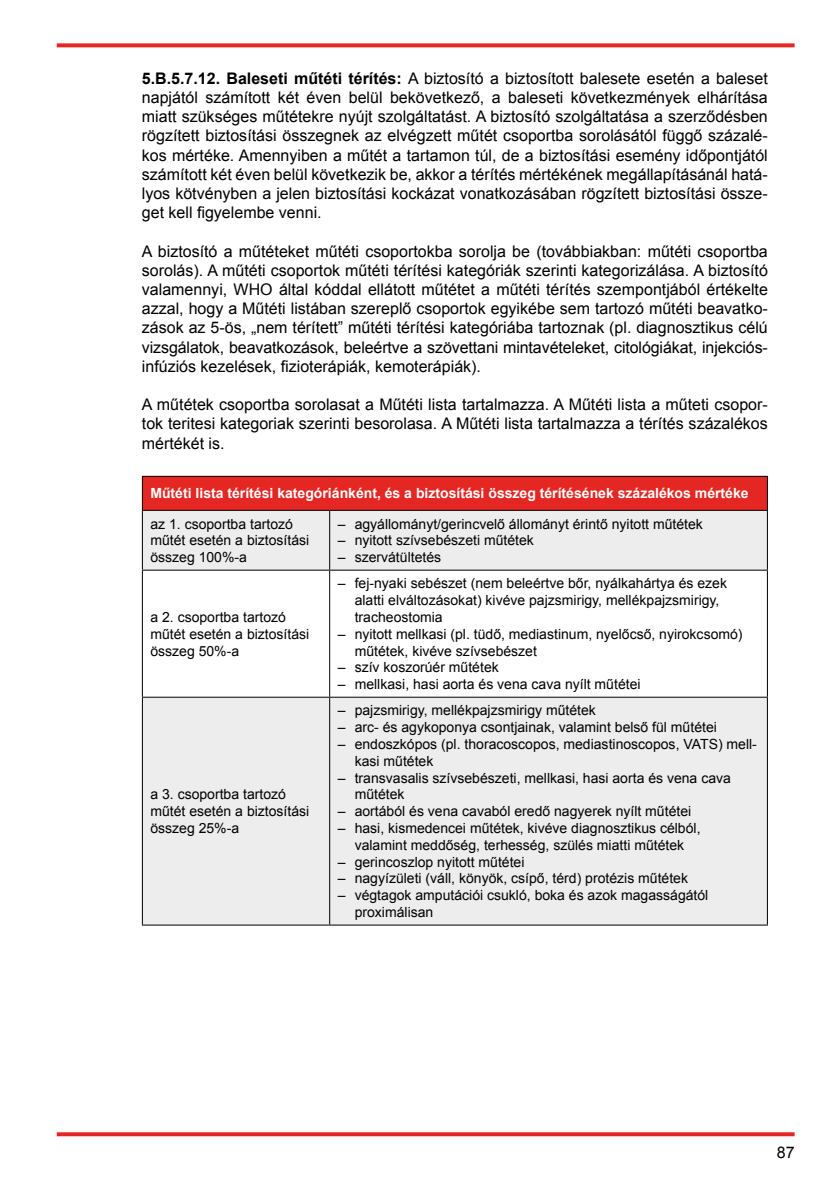
<style>
.page{position:relative;width:840px;height:1191px;background:#fff}
.page>*{position:absolute;margin:0;border:0;box-sizing:border-box;transform-origin:0 0}
.t1{font:16px/19.2px "Arial";color:#000;text-align:justify}
.t2{font:14px/16.8px "Arial";color:#000}
.t3{font:700 14px "Arial";color:#fff}
.s1{font-weight:700}
</style>
<div class="page">
<svg style="left:57px;top:43px;width:737px;height:4px;background:#e73a38"></svg>
<svg style="left:57px;top:1132px;width:737px;height:4px;background:#e63633"></svg>
<div style="left:142px;top:476px;width:625px;height:34px;background:#e52724"></div>
<svg style="left:143px;top:511px;width:623px;height:413px;fill:#ededed"></svg>
<hr style="left:142px;top:476px;width:187px;height:1px;background:#000">
<hr style="left:142px;top:477px;width:1px;height:33px;background:#000">
<hr style="left:329px;top:476px;width:438px;height:1px;background:#000">
<hr style="left:766px;top:477px;width:1px;height:33px;background:#000">
<hr style="left:142px;top:510px;width:187px;height:1px;background:#000">
<hr style="left:142px;top:511px;width:1px;height:58px;background:#000">
<hr style="left:329px;top:510px;width:438px;height:1px;background:#000">
<hr style="left:329px;top:511px;width:1px;height:58px;background:#000">
<hr style="left:766px;top:511px;width:1px;height:58px;background:#000">
<hr style="left:142px;top:569px;width:187px;height:1px;background:#000">
<hr style="left:142px;top:570px;width:1px;height:126px;background:#000">
<hr style="left:329px;top:569px;width:438px;height:1px;background:#000">
<hr style="left:329px;top:570px;width:1px;height:126px;background:#000">
<hr style="left:766px;top:570px;width:1px;height:126px;background:#000">
<hr style="left:142px;top:696px;width:187px;height:1px;background:#000">
<hr style="left:142px;top:697px;width:1px;height:227px;background:#000">
<hr style="left:329px;top:696px;width:438px;height:1px;background:#000">
<hr style="left:329px;top:697px;width:1px;height:227px;background:#000">
<hr style="left:766px;top:697px;width:1px;height:227px;background:#000">
<hr style="left:142px;top:924px;width:187px;height:1px;background:#000">
<hr style="left:329px;top:924px;width:438px;height:1px;background:#000">
<p class="t1" style="left:142px;top:69px;width:627px"><span class="s1">5.B.5.7.12. Baleseti műtéti térítés:</span> A biztosító a biztosított balesete esetén a baleset napjától számított két éven belül bekövetkező, a baleseti következmények elhárítása miatt szükséges műtétekre nyújt szolgáltatást. A biztosító szolgáltatása a szerződésben rögzített biztosítási összegnek az elvégzett műtét csoportba sorolásától függő százalé&shy;kos mértéke. Amennyiben a műtét a tartamon túl, de a biztosítási esemény időpontjától számított két éven belül következik be, akkor a térítés mértékének megállapításánál hatá&shy;lyos kötvényben a jelen biztosítási kockázat vonatkozásában rögzített biztosítási össze&shy;get kell figyelembe venni.</p>
<p class="t1" style="left:142px;top:241px;width:627px">A biztosító a műtéteket műtéti csoportokba sorolja be (továbbiakban: műtéti csoportba sorolás). A műtéti csoportok műtéti térítési kategóriák szerinti kategorizálása. A biztosító valamennyi, WHO által kóddal ellátott műtétet a műtéti térítés szempontjából értékelte azzal, hogy a Műtéti listában szereplő csoportok egyikébe sem tartozó műtéti beavatko&shy;zások az 5-ös, „nem térített” műtéti térítési kategóriába tartoznak (pl. diagnosztikus célú vizsgálatok, beavatkozások, beleértve a szövettani mintavételeket, citológiákat, injekciós&shy;infúziós kezelések, fizioterápiák, kemoterápiák).</p>
<p class="t1" style="left:142px;top:395px;width:627px">A műtétek csoportba sorolasat a Műtéti lista tartalmazza. A Műtéti lista a műteti csopor&shy;tok teritesi kategoriak szerinti besorolasa. A Műtéti lista tartalmazza a térítés százalékos mértékét is.</p>
<p class="t3" style="left:150px;top:484px;width:599px">Műtéti lista térítési kategóriánként, és a biztosítási összeg térítésének százalékos mértéke</p>
<p class="t2" style="left:150px;top:515px;width:160px">az 1. csoportba tartozó műtét esetén a biztosítási összeg 100%-a</p>
<p class="t2" style="left:337px;top:515px;width:366px">– agyállományt/gerincvelő állományt érintő nyitott műtétek</p>
<p class="t2" style="left:337px;top:532px;width:197px">– nyitott szívsebészeti műtétek</p>
<p class="t2" style="left:337px;top:549px;width:105px">– szervátültetés</p>
<p class="t2" style="left:150px;top:609px;width:160px">a 2. csoportba tartozó műtét esetén a biztosítási összeg 50%-a</p>
<p class="t2" style="left:150px;top:786px;width:160px">a 3. csoportba tartozó műtét esetén a biztosítási összeg 25%-a</p>
<p class="t2" style="left:354px;top:575px;width:373px;text-indent:-17px">– fej-nyaki sebészet (nem beleértve bőr, nyálkahártya és ezek alatti elváltozásokat) kivéve pajzsmirigy, mellékpajzsmirigy, tracheostomia</p>
<p class="t2" style="left:354px;top:625px;width:389px;text-indent:-17px">– nyitott mellkasi (pl. tüdő, mediastinum, nyelőcső, nyirokcsomó) műtétek, kivéve szívsebészet</p>
<p class="t2" style="left:337px;top:659px;width:162px">– szív koszorúér műtétek</p>
<p class="t2" style="left:337px;top:676px;width:304px">– mellkasi, hasi aorta és vena cava nyílt műtétei</p>
<p class="t2" style="left:337px;top:702px;width:259px">– pajzsmirigy, mellékpajzsmirigy műtétek</p>
<p class="t2" style="left:337px;top:719px;width:380px">– arc- és agykoponya csontjainak, valamint belső fül műtétei</p>
<p class="t2" style="left:354px;top:736px;width:403px;text-indent:-17px">– endoszkópos (pl. thoracoscopos, mediastinoscopos, VATS) mell&shy;kasi műtétek</p>
<p class="t2" style="left:354px;top:769px;width:377px;text-indent:-17px">– transvasalis szívsebészeti, mellkasi, hasi aorta és vena cava műtétek</p>
<p class="t2" style="left:337px;top:803px;width:355px">– aortából és vena cavaból eredő nagyerek nyílt műtétei</p>
<p class="t2" style="left:337px;top:820px;width:364px;text-align:center">– hasi, kismedencei műtétek, kivéve diagnosztikus célból, valamint meddőség, terhesség, szülés miatti műtétek</p>
<p class="t2" style="left:337px;top:853px;width:188px">– gerincoszlop nyitott műtétei</p>
<p class="t2" style="left:337px;top:870px;width:352px">– nagyízületi (váll, könyök, csípő, térd) protézis műtétek</p>
<p class="t2" style="left:354px;top:887px;width:355px;text-indent:-17px">– végtagok amputációi csukló, boka és azok magasságától proximálisan</p>
<p class="t1" style="left:776px;top:1143px;width:19px">87</p>
</div>
